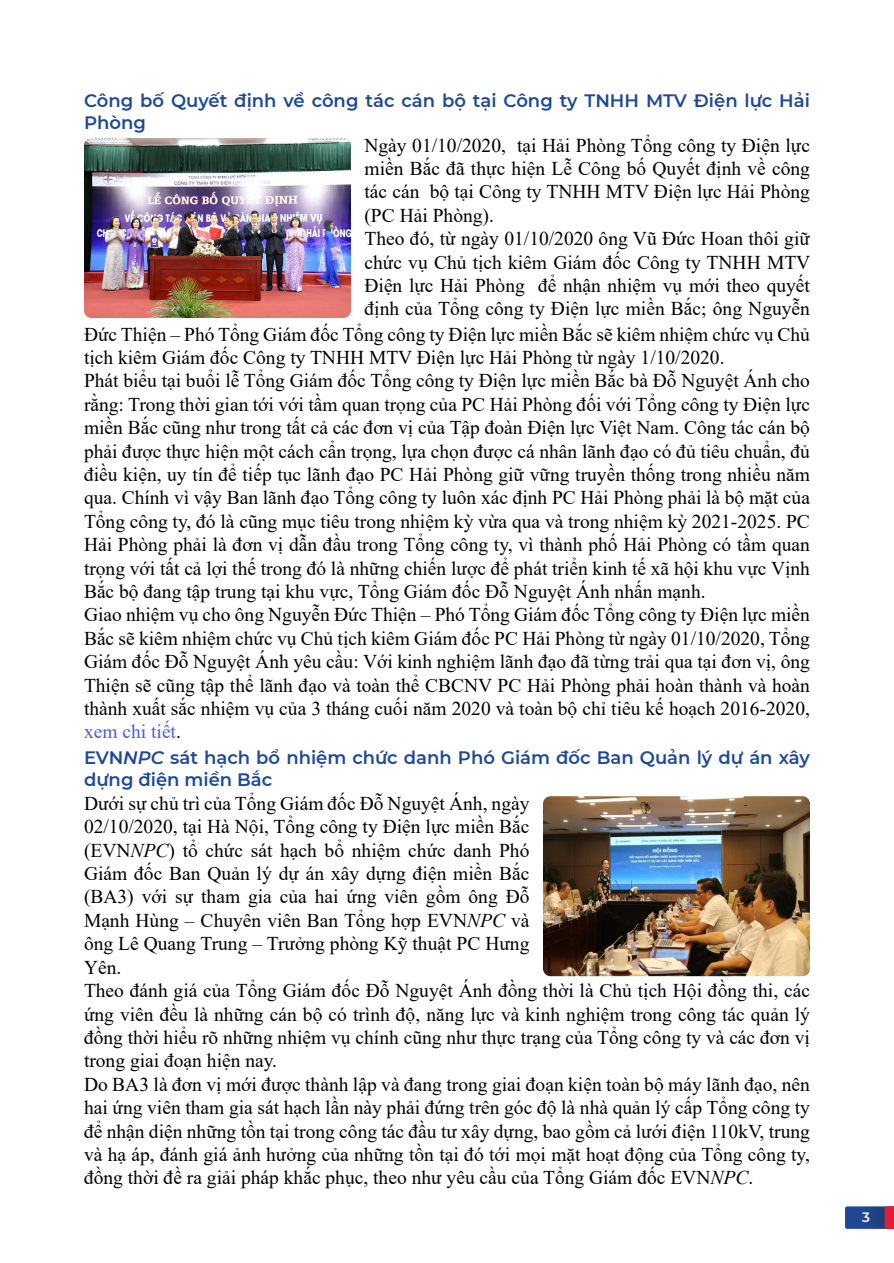
<style>
.page{position:relative;width:894px;height:1263px;background:#fff}
.page>*{position:absolute;margin:0;border:0;box-sizing:border-box;transform-origin:0 0}
.t1{font:19.5px/23.4px "Times New Roman";color:#000}
.t2{font:600 18px/21.6px "Montserrat";color:#1e4995}
.t3{font:600 13.5px "Montserrat";color:#fff}
.s1{color:#4f5cd6}
.s2{font-style:italic}
</style>
<div class="page">
<svg style="left:845px;top:1206px;width:49px;height:23px"></svg>
<img style="left:84px;top:138px;width:267px;height:180px">
<img style="left:543px;top:796px;width:267px;height:180px">
<p class="t2" style="left:84px;top:89px;width:728px">Công bố Quyết định về công tác cán bộ tại Công ty TNHH MTV Điện lực Hải<br>Phòng</p>
<p class="t1" style="left:364px;top:133px;width:447px">Ngày 01/10/2020, tại Hải Phòng Tổng công ty Điện lực miền Bắc đã thực hiện Lễ Công bố Quyết định về công tác cán bộ tại Công ty TNHH MTV Điện lực Hải Phòng (PC Hải Phòng).<br>Theo đó, từ ngày 01/10/2020 ông Vũ Đức Hoan thôi giữ chức vụ Chủ tịch kiêm Giám đốc Công ty TNHH MTV Điện lực Hải Phòng để nhận nhiệm vụ mới theo quyết định của Tổng công ty Điện lực miền Bắc; ông Nguyễn</p>
<p class="t1" style="left:84px;top:322px;width:728px">Đức Thiện – Phó Tổng Giám đốc Tổng công ty Điện lực miền Bắc sẽ kiêm nhiệm chức vụ Chủ tịch kiêm Giám đốc Công ty TNHH MTV Điện lực Hải Phòng từ ngày 1/10/2020.<br>Phát biểu tại buổi lễ Tổng Giám đốc Tổng công ty Điện lực miền Bắc bà Đỗ Nguyệt Ánh cho rằng: Trong thời gian tới với tầm quan trọng của PC Hải Phòng đối với Tổng công ty Điện lực miền Bắc cũng như trong tất cả các đơn vị của Tập đoàn Điện lực Việt Nam. Công tác cán bộ phải được thực hiện một cách cẩn trọng, lựa chọn được cá nhân lãnh đạo có đủ tiêu chuẩn, đủ điều kiện, uy tín để tiếp tục lãnh đạo PC Hải Phòng giữ vững truyền thống trong nhiều năm qua. Chính vì vậy Ban lãnh đạo Tổng công ty luôn xác định PC Hải Phòng phải là bộ mặt của Tổng công ty, đó là cũng mục tiêu trong nhiệm kỳ vừa qua và trong nhiệm kỳ 2021-2025. PC Hải Phòng phải là đơn vị dẫn đầu trong Tổng công ty, vì thành phố Hải Phòng có tầm quan trọng với tất cả lợi thế trong đó là những chiến lược để phát triển kinh tế xã hội khu vực Vịnh Bắc bộ đang tập trung tại khu vực, Tổng Giám đốc Đỗ Nguyệt Ánh nhấn mạnh.<br>Giao nhiệm vụ cho ông Nguyễn Đức Thiện – Phó Tổng Giám đốc Tổng công ty Điện lực miền Bắc sẽ kiêm nhiệm chức vụ Chủ tịch kiêm Giám đốc PC Hải Phòng từ ngày 01/10/2020, Tổng Giám đốc Đỗ Nguyệt Ánh yêu cầu: Với kinh nghiệm lãnh đạo đã từng trải qua tại đơn vị, ông Thiện sẽ cũng tập thể lãnh đạo và toàn thể CBCNV PC Hải Phòng phải hoàn thành và hoàn thành xuất sắc nhiệm vụ của 3 tháng cuối năm 2020 và toàn bộ chỉ tiêu kế hoạch 2016-2020, <span class="s1">xem chi tiết</span>.</p>
<p class="t2" style="left:84px;top:746px;width:728px">EVN<span class="s2">NPC</span> sát hạch bổ nhiệm chức danh Phó Giám đốc Ban Quản lý dự án xây dựng điện miền Bắc</p>
<p class="t1" style="left:84px;top:791px;width:728px">Dưới sự chủ trì của Tổng Giám đốc Đỗ Nguyệt Ánh, ngày<br>02/10/2020, tại Hà Nội, Tổng công ty Điện lực miền Bắc<br>(EVN<span class="s2">NPC</span>) tổ chức sát hạch bổ nhiệm chức danh Phó<br>Giám đốc Ban Quản lý dự án xây dựng điện miền Bắc<br>(BA3) với sự tham gia của hai ứng viên gồm ông Đỗ<br>Mạnh Hùng – Chuyên viên Ban Tổng hợp EVN<span class="s2">NPC</span> và<br>ông Lê Quang Trung – Trưởng phòng Kỹ thuật PC Hưng<br>Yên.<br>Theo đánh giá của Tổng Giám đốc Đỗ Nguyệt Ánh đồng thời là Chủ tịch Hội đồng thi, các ứng viên đều là những cán bộ có trình độ, năng lực và kinh nghiệm trong công tác quản lý đồng thời hiểu rõ những nhiệm vụ chính cũng như thực trạng của Tổng công ty và các đơn vị trong giai đoạn hiện nay.<br>Do BA3 là đơn vị mới được thành lập và đang trong giai đoạn kiện toàn bộ máy lãnh đạo, nên hai ứng viên tham gia sát hạch lần này phải đứng trên góc độ là nhà quản lý cấp Tổng công ty để nhận diện những tồn tại trong công tác đầu tư xây dựng, bao gồm cả lưới điện 110kV, trung và hạ áp, đánh giá ảnh hưởng của những tồn tại đó tới mọi mặt hoạt động của Tổng công ty, đồng thời đề ra giải pháp khắc phục, theo như yêu cầu của Tổng Giám đốc EVN<span class="s2">NPC</span>.</p>
<p class="t3" style="left:862px;top:1208px;width:9px">3</p>
</div>
